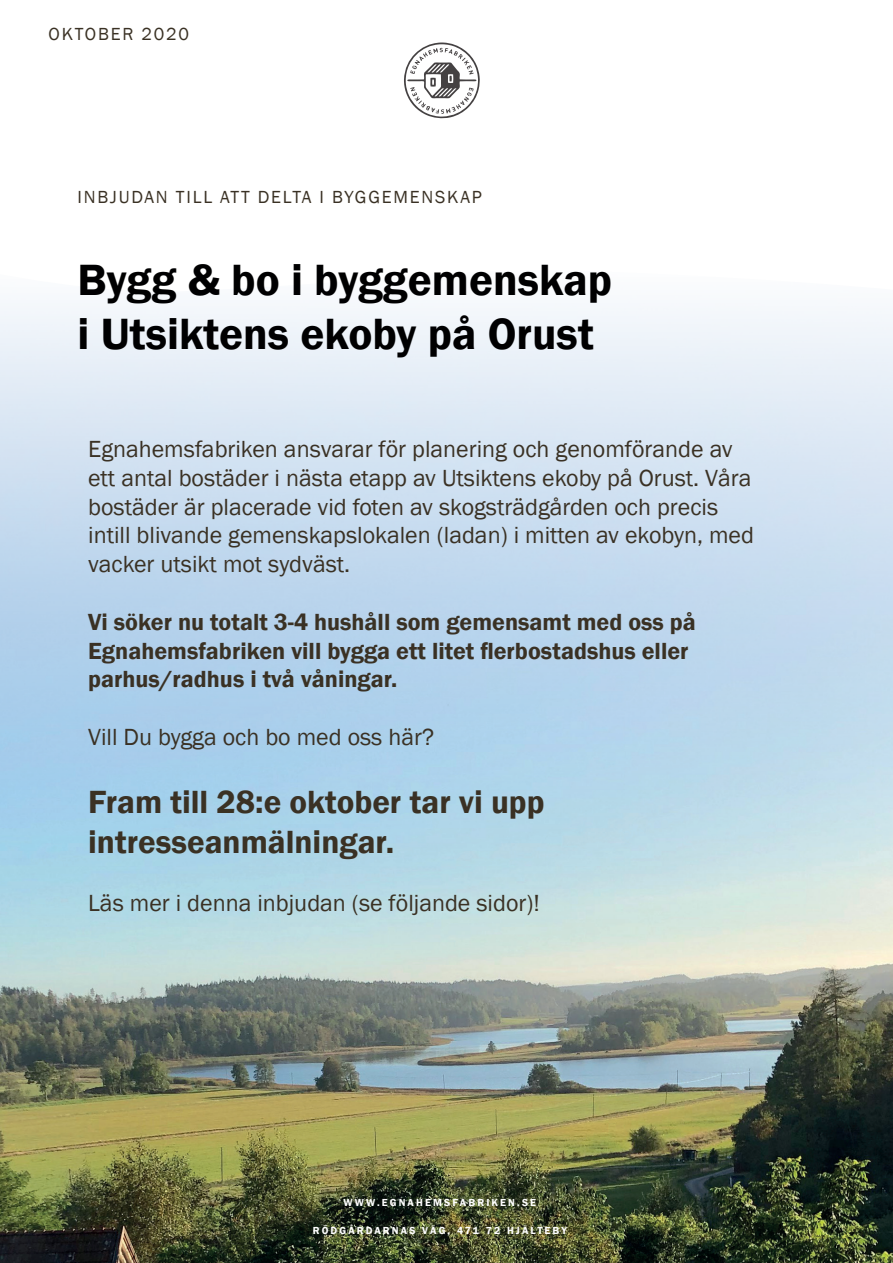
<style>
.page{position:relative;width:893px;height:1263px;background:#fff}
.page>*{position:absolute;margin:0;border:0;box-sizing:border-box;transform-origin:0 0}
.t1{font:600 45px/54px "Franklin Gothic";color:#000001}
.t2{font:600 33px/39.6px "Franklin Gothic";color:#3a3124}
.t3{font:24px/28.8px "Franklin Gothic";color:#3a3124}
.t4{font:600 24px/28.8px "Franklin Gothic";color:#3a3124}
.t5{font:18px "Franklin Gothic";letter-spacing:.1em;color:#3a3124}
.t6{font:600 10.5px "Franklin Gothic";letter-spacing:.2em;color:#fff}
</style>
<div class="page">
<img style="left:0;top:308px;width:893px;height:955px">
<svg style="left:404px;top:43px;width:76px;height:76px"></svg>
<div style="left:0;top:303px;width:598px;height:5px;background:#f5f8fb"></div>
<p class="t5" style="left:49px;top:23px;width:142px">OKTOBER 2020</p>
<p class="t5" style="left:78px;top:186px;width:406px">INBJUDAN TILL ATT DELTA I BYGGEMENSKAP</p>
<h1 class="t1" style="left:78px;top:253px;width:536px">Bygg &amp; bo i byggemenskap i Utsiktens ekoby på Orust</h1>
<p class="t3" style="left:88px;top:435px;width:667px">Egnahemsfabriken ansvarar för planering och genomförande av ett antal bostäder i nästa etapp av Utsiktens ekoby på Orust. Våra bostäder är placerade vid foten av skogsträdgården och precis intill blivande gemenskapslokalen (ladan) i mitten av ekobyn, med vacker utsikt mot sydväst.</p>
<p class="t4" style="left:88px;top:608px;width:609px">Vi söker nu totalt 3-4 hushåll som gemensamt med oss på<br>Egnahemsfabriken vill bygga ett litet flerbostadshus eller parhus/radhus i två våningar.</p>
<p class="t3" style="left:88px;top:723px;width:347px">Vill Du bygga och bo med oss här?</p>
<h2 class="t2" style="left:88px;top:783px;width:458px">Fram till 28:e oktober tar vi upp intresseanmälningar.</h2>
<p class="t3" style="left:88px;top:889px;width:453px">Läs mer i denna inbjudan (se följande sidor)!</p>
<p class="t6" style="left:344px;top:1196px;width:194px">WWW.EGNAHEMSFABRIKEN.SE</p>
<p class="t6" style="left:313px;top:1224px;width:256px">RÖDGÅRDARNAS VÄG, 471 72 HJÄLTEBY</p>
</div>
